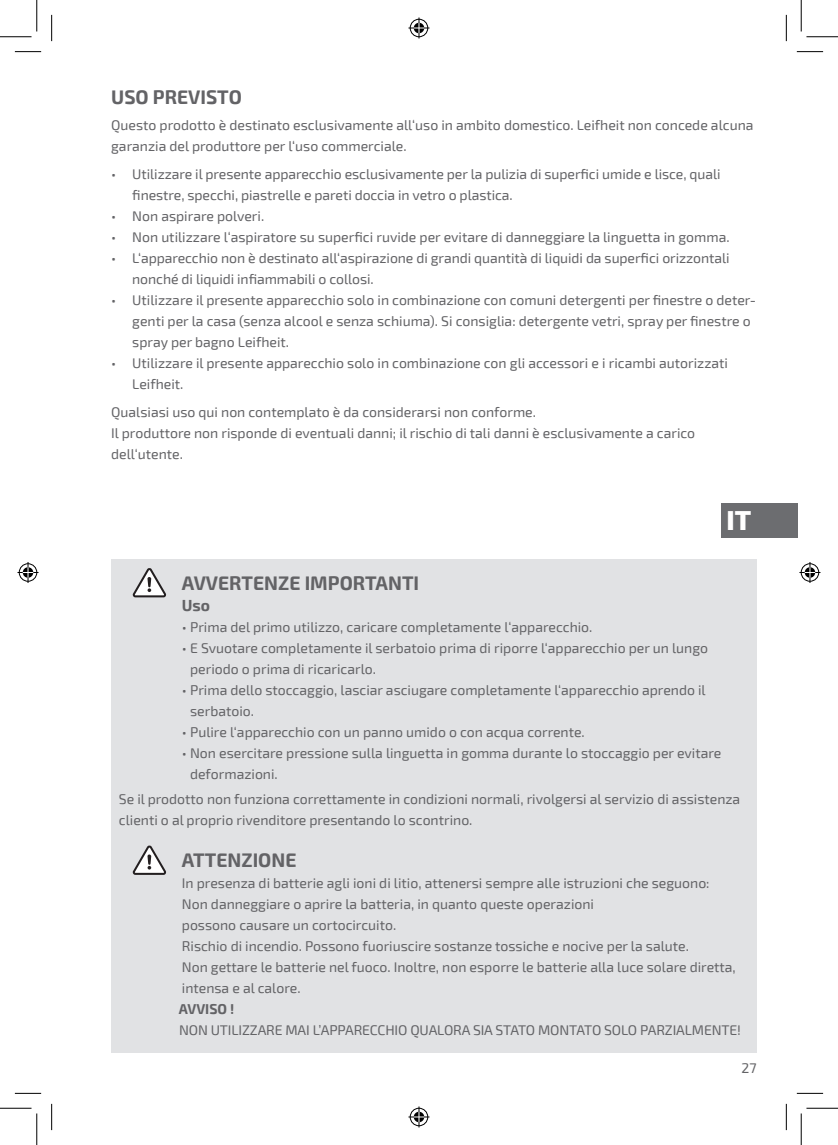
<style>
.page{position:relative;width:838px;height:1145px;background:#fff}
.page>*{position:absolute;margin:0;border:0;box-sizing:border-box;transform-origin:0 0}
.t1{font:800 26.95px "Exo 2";color:#fff}
.t2{font:700 19.25px "Exo 2";color:#636366}
.t3{font:700 15.75px "Exo 2";color:#636366}
.t4{font:14px/21px "Exo 2";color:#636366}
.t5{font:700 14px "Exo 2";color:#636366}
</style>
<div class="page">
<div style="left:111px;top:559px;width:645px;height:494px;background:#e1e2e4"></div>
<div style="left:721px;top:503px;width:77px;height:35px;background:#6c6d70"></div>
<svg style="left:132px;top:568px;width:34px;height:30px"></svg>
<svg style="left:132px;top:845px;width:34px;height:30px"></svg>
<svg style="left:15px;top:51px;width:26px;height:1px"></svg>
<svg style="left:796px;top:51px;width:27px;height:1px"></svg>
<svg style="left:15px;top:1093px;width:26px;height:1px"></svg>
<svg style="left:796px;top:1093px;width:27px;height:1px"></svg>
<svg style="left:51px;top:15px;width:1px;height:26px"></svg>
<svg style="left:51px;top:1104px;width:1px;height:26px"></svg>
<svg style="left:786px;top:15px;width:1px;height:26px"></svg>
<svg style="left:786px;top:1104px;width:1px;height:26px"></svg>
<hr style="left:0;top:36px;width:32px;height:1px;background:#000">
<hr style="left:806px;top:36px;width:31px;height:1px;background:#000">
<hr style="left:0;top:1108px;width:32px;height:1px;background:#000">
<hr style="left:806px;top:1108px;width:31px;height:1px;background:#000">
<hr style="left:36px;top:0;width:1px;height:31px;background:#000">
<hr style="left:36px;top:1113px;width:1px;height:32px;background:#000">
<hr style="left:800px;top:0;width:1px;height:31px;background:#000">
<hr style="left:800px;top:1113px;width:1px;height:32px;background:#000">
<svg style="left:408px;top:18px;width:21px;height:21px"></svg>
<svg style="left:408px;top:1106px;width:21px;height:21px"></svg>
<svg style="left:18px;top:562px;width:21px;height:21px"></svg>
<svg style="left:799px;top:562px;width:21px;height:21px"></svg>
<h2 class="t2" style="left:111px;top:86px;width:132px">USO PREVISTO</h2>
<p class="t4" style="left:111px;top:115px;width:643px">Questo prodotto è destinato esclusivamente all‘uso in ambito domestico. Leifheit non concede alcuna garanzia del produttore per l‘uso commerciale.</p>
<p class="t4" style="left:132px;top:164px;width:589px;text-indent:-21px">• Utilizzare il presente apparecchio esclusivamente per la pulizia di superfici umide e lisce, quali finestre, specchi, piastrelle e pareti doccia in vetro o plastica.</p>
<p class="t4" style="left:111px;top:206px;width:154px">• Non aspirare polveri.</p>
<p class="t4" style="left:111px;top:227px;width:619px">• Non utilizzare l‘aspiratore su superfici ruvide per evitare di danneggiare la linguetta in gomma.</p>
<p class="t4" style="left:132px;top:248px;width:599px;text-indent:-21px">• L‘apparecchio non è destinato all‘aspirazione di grandi quantità di liquidi da superfici orizzontali nonché di liquidi infiammabili o collosi.</p>
<p class="t4" style="left:132px;top:290px;width:625px;text-indent:-21px">• Utilizzare il presente apparecchio solo in combinazione con comuni detergenti per finestre o deter&shy;genti per la casa (senza alcool e senza schiuma). Si consiglia: detergente vetri, spray per finestre o spray per bagno Leifheit.</p>
<p class="t4" style="left:132px;top:353px;width:597px;text-indent:-21px">• Utilizzare il presente apparecchio solo in combinazione con gli accessori e i ricambi autorizzati<br>Leifheit.</p>
<p class="t4" style="left:111px;top:402px;width:585px">Qualsiasi uso qui non contemplato è da considerarsi non conforme.<br>Il produttore non risponde di eventuali danni; il rischio di tali danni è esclusivamente a carico dell‘utente.</p>
<h1 class="t1" style="left:726px;top:504px;width:26px">IT</h1>
<h2 class="t2" style="left:182px;top:572px;width:239px">AVVERTENZE IMPORTANTI</h2>
<p class="t3" style="left:182px;top:596px;width:30px">Uso</p>
<p class="t4" style="left:182px;top:617px;width:412px">• Prima del primo utilizzo, caricare completamente l‘apparecchio.</p>
<p class="t4" style="left:190px;top:638px;width:519px;text-indent:-8px">• E Svuotare completamente il serbatoio prima di riporre l‘apparecchio per un lungo periodo o prima di ricaricarlo.</p>
<p class="t4" style="left:190px;top:680px;width:517px;text-indent:-8px">• Prima dello stoccaggio, lasciar asciugare completamente l‘apparecchio aprendo il serbatoio.</p>
<p class="t4" style="left:182px;top:722px;width:404px">• Pulire l‘apparecchio con un panno umido o con acqua corrente.</p>
<p class="t4" style="left:190px;top:743px;width:532px;text-indent:-8px">• Non esercitare pressione sulla linguetta in gomma durante lo stoccaggio per evitare deformazioni.</p>
<p class="t4" style="left:119px;top:788px;width:623px">Se il prodotto non funziona correttamente in condizioni normali, rivolgersi al servizio di assistenza clienti o al proprio rivenditore presentando lo scontrino.</p>
<h2 class="t2" style="left:182px;top:848px;width:116px">ATTENZIONE</h2>
<p class="t4" style="left:182px;top:872px;width:555px">In presenza di batterie agli ioni di litio, attenersi sempre alle istruzioni che seguono:<br>Non danneggiare o aprire la batteria, in quanto queste operazioni<br>possono causare un cortocircuito.<br>Rischio di incendio. Possono fuoriuscire sostanze tossiche e nocive per la salute.<br>Non gettare le batterie nel fuoco. Inoltre, non esporre le batterie alla luce solare diretta, intensa e al calore.</p>
<p class="t5" style="left:179px;top:1000px;width:57px">AVVISO !</p>
<p class="t4" style="left:179px;top:1019px;width:563px">NON UTILIZZARE MAI L’APPARECCHIO QUALORA SIA STATO MONTATO SOLO PARZIALMENTE!</p>
<p class="t4" style="left:741px;top:1058px;width:17px">27</p>
</div>
